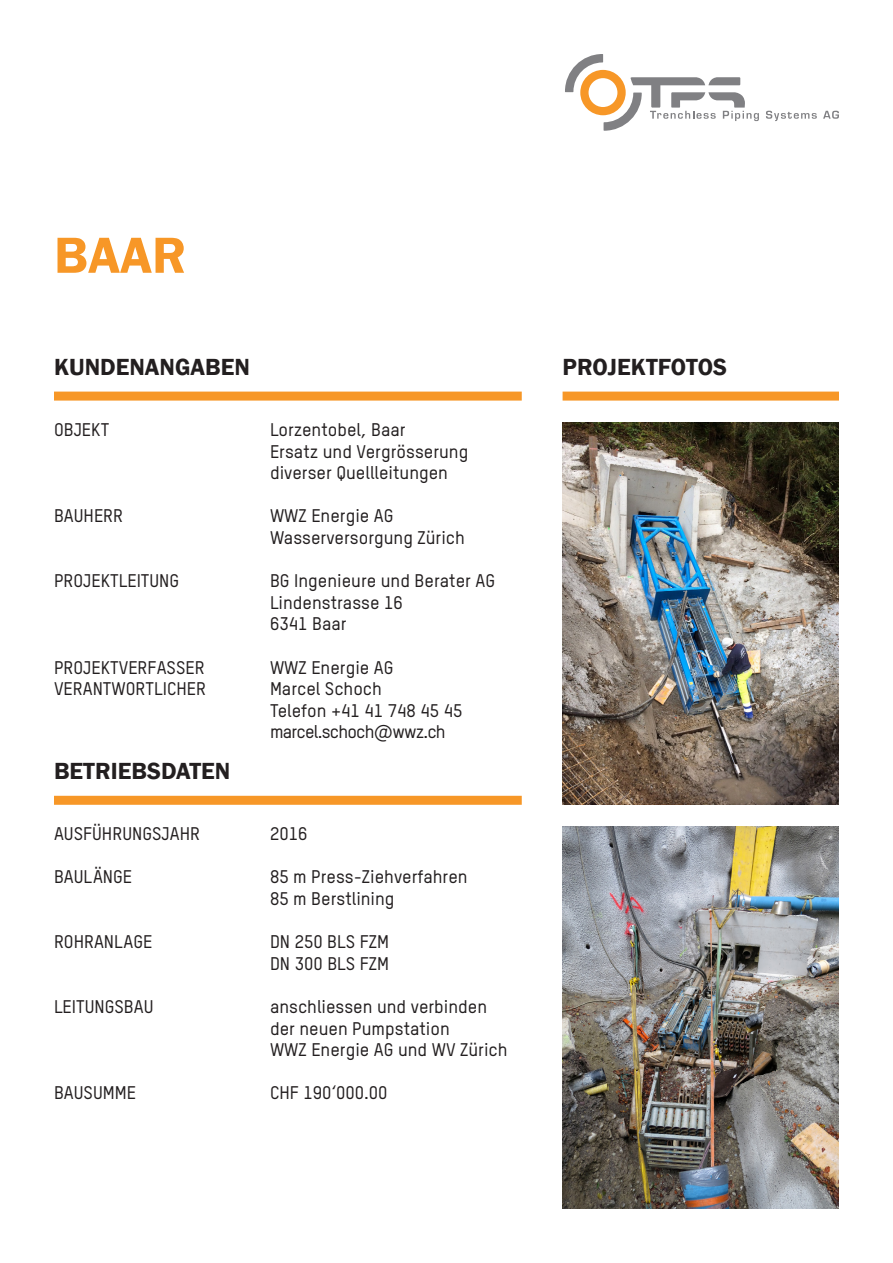
<style>
.page{position:relative;width:893px;height:1263px;background:#fff}
.page>*{position:absolute;margin:0;border:0;box-sizing:border-box;transform-origin:0 0}
.t1{font:600 52.5px "Franklin Gothic";color:#f79727}
.t2{font:600 24px "Franklin Gothic";color:#231f20}
.t3{font:500 18px "TSTARHB";color:#231f20}
.t4{font:500 18px "TSTARHB";letter-spacing:-.04em;color:#231f20}
</style>
<div class="page">
<svg style="left:766px;top:111px;width:51px;height:10px"></svg>
<svg style="left:823px;top:111px;width:16px;height:8px"></svg>
<svg style="left:565px;top:54px;width:194px;height:77px"></svg>
<img style="left:563px;top:422px;width:276px;height:383px">
<img style="left:563px;top:826px;width:276px;height:383px">
<div style="left:563px;top:392px;width:276px;height:9px;background:#f79727"></div>
<div style="left:54px;top:392px;width:468px;height:9px;background:#f79727"></div>
<div style="left:54px;top:796px;width:468px;height:9px;background:#f79727"></div>
<p class="t1" style="left:54px;top:223px;width:134px">BAAR</p>
<p class="t2" style="left:54px;top:352px;width:198px">KUNDENANGABEN</p>
<p class="t3" style="left:54px;top:418px;width:57px">OBJEKT</p>
<p class="t3" style="left:270px;top:418px;width:137px">Lorzentobel, Baar</p>
<p class="t3" style="left:270px;top:440px;width:200px">Ersatz und Vergrösserung</p>
<p class="t3" style="left:270px;top:462px;width:180px">diverser Quellleitungen</p>
<p class="t3" style="left:54px;top:505px;width:71px">BAUHERR</p>
<p class="t3" style="left:270px;top:505px;width:125px">WWZ Energie AG</p>
<p class="t3" style="left:270px;top:526px;width:196px">Wasserversorgung Zürich</p>
<p class="t3" style="left:54px;top:570px;width:127px">PROJEKTLEITUNG</p>
<p class="t3" style="left:270px;top:570px;width:227px">BG Ingenieure und Berater AG</p>
<p class="t3" style="left:270px;top:591px;width:134px">Lindenstrasse 16</p>
<p class="t3" style="left:270px;top:613px;width:78px">6341 Baar</p>
<p class="t3" style="left:54px;top:656px;width:152px">PROJEKTVERFASSER</p>
<p class="t3" style="left:270px;top:656px;width:125px">WWZ Energie AG</p>
<p class="t3" style="left:54px;top:678px;width:154px">VERANTWORTLICHER</p>
<p class="t3" style="left:270px;top:678px;width:113px">Marcel Schoch</p>
<p class="t3" style="left:270px;top:699px;width:194px">Telefon +41 41 748 45 45</p>
<p class="t4" style="left:270px;top:721px;width:177px">marcel.schoch@wwz.ch</p>
<p class="t2" style="left:54px;top:756px;width:178px">BETRIEBSDATEN</p>
<p class="t3" style="left:54px;top:823px;width:148px">AUSFÜHRUNGSJAHR</p>
<p class="t3" style="left:270px;top:823px;width:39px">2016</p>
<p class="t3" style="left:54px;top:866px;width:80px">BAULÄNGE</p>
<p class="t3" style="left:270px;top:866px;width:199px">85 m Press-Ziehverfahren</p>
<p class="t3" style="left:270px;top:887px;width:126px">85 m Berstlining</p>
<p class="t3" style="left:54px;top:931px;width:100px">ROHRANLAGE</p>
<p class="t3" style="left:270px;top:931px;width:121px">DN 250 BLS FZM</p>
<p class="t3" style="left:270px;top:952px;width:121px">DN 300 BLS FZM</p>
<p class="t3" style="left:54px;top:995px;width:101px">LEITUNGSBAU</p>
<p class="t3" style="left:270px;top:995px;width:219px">anschliessen und verbinden</p>
<p class="t3" style="left:270px;top:1017px;width:181px">der neuen Pumpstation</p>
<p class="t3" style="left:270px;top:1039px;width:239px">WWZ Energie AG und WV Zürich</p>
<p class="t3" style="left:54px;top:1082px;width:84px">BAUSUMME</p>
<p class="t3" style="left:270px;top:1082px;width:119px">CHF 190‘000.00</p>
<p class="t2" style="left:563px;top:352px;width:166px">PROJEKTFOTOS</p>
</div>
